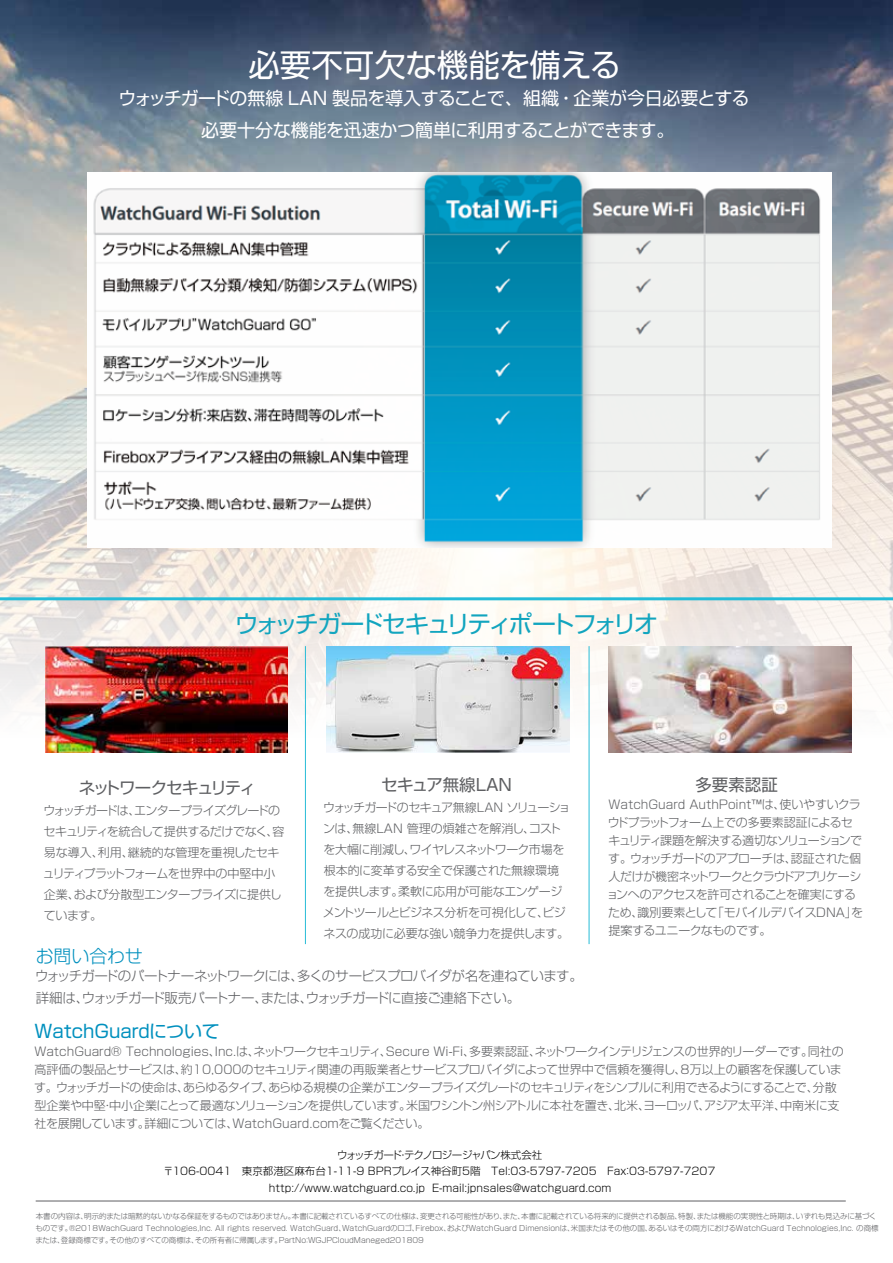
<style>
.page{position:relative;width:893px;height:1263px;background:#fff}
.page>*{position:absolute;margin:0;border:0;box-sizing:border-box;transform-origin:0 0}
.t1{font:31.5px "Shin Go Pro";letter-spacing:-.01em;color:#fff}
.t2{font:24px "Shin Go Pro";letter-spacing:-.13em;color:#12a5bf}
.t3{font:18px/31.5px "Shin Go Pro";letter-spacing:-.02em;color:#fff;text-align:center}
.t4{font:18px "Shin Go Pro";color:#0090be}
.t5{font:300 18px "Shin Go Pro";letter-spacing:-.015em;color:#0090be}
.t6{font:16.5px "Shin Go Pro";letter-spacing:-.1em;color:#5e5f62}
.t7{font:16.5px "Shin Go Pro";letter-spacing:-.01em;color:#5e5f62}
.t8{font:16.5px "Shin Go Pro";letter-spacing:-.035em;color:#5e5f62}
.t9{font:300 13.5px/21.5px "Shin Go Pro";letter-spacing:-.045em;color:#5e5f62}
.t10{font:300 12px/18px "Shin Go Pro";letter-spacing:-.035em;color:#5e5f62}
.t11{font:300 10.5px/16.5px "Shin Go Pro";color:#000;text-align:center}
.t12{font:300 7.5px/12px "Shin Go Pro";color:#5e5f62}
</style>
<div class="page">
<img style="left:0;top:0;width:893px;height:737px">
<hr style="left:36px;top:1200px;width:810px;height:1px;background:#5e5f62">
<img style="left:46px;top:646px;width:242px;height:107px">
<img style="left:327px;top:646px;width:243px;height:107px">
<img style="left:608px;top:646px;width:243px;height:107px">
<hr style="left:305px;top:646px;width:1px;height:298px;background:#27bcd7">
<hr style="left:589px;top:646px;width:1px;height:298px;background:#27bcd7">
<hr style="left:0;top:597px;width:893px;height:3px;background:#25bcd7">
<img style="left:87px;top:173px;width:744px;height:374px">
<h1 class="t1" style="left:248px;top:39px;width:374px">必要不可欠な機能を備える</h1>
<h3 class="t3" style="left:119px;top:80px;width:632px">ウォッチガードの無線 LAN 製品を導入することで、組織・企業が今日必要とする必要十分な機能を迅速かつ簡単に利用することができます。</h3>
<h2 class="t2" style="left:235px;top:604px;width:425px">ウォッチガードセキュリティポートフォリオ</h2>
<h3 class="t6" style="left:79px;top:774px;width:178px">ネットワークセキュリティ</h3>
<p class="t10" style="left:43px;top:798px;width:243px;line-height:21px">ウォッチガードは、エンタープライズグレードのセキュリティを統合して提供するだけでなく、容易な導入、利用、継続的な管理を重視したセキュリティプラットフォームを世界中の中堅中小企業、および分散型エンタープライズに提供しています。</p>
<h3 class="t7" style="left:381px;top:771px;width:133px">セキュア無線LAN</h3>
<p class="t10" style="left:323px;top:795px;width:249px;line-height:21px">ウォッチガードのセキュア無線LAN ソリューションは、無線LAN 管理の煩雑さを解消し、コストを大幅に削減し、ワイヤレスネットワーク市場を根本的に変革する安全で保護された無線環境を提供します。柔軟に応用が可能なエンゲージメントツールとビジネス分析を可視化して、ビジネスの成功に必要な強い競争力を提供します。</p>
<h3 class="t5" style="left:36px;top:941px;width:109px">お問い合わせ</h3>
<p class="t9" style="left:35px;top:964px;width:549px">ウォッチガードのパートナーネットワークには、多くのサービスプロバイダが名を連ねています。詳細は、ウォッチガード販売パートナー、または、ウォッチガードに直接ご連絡下さい。</p>
<h3 class="t8" style="left:695px;top:771px;width:84px">多要素認証</h3>
<p class="t10" style="left:607px;top:794px;width:258px">WatchGuard AuthPoint™は、使いやすいクラウドプラットフォーム上での多要素認証によるセキュリティ課題を解決する適切なソリューションです。ウォッチガードのアプローチは、認証された個人だけが機密ネットワークとクラウドアプリケーションへのアクセスを許可されることを確実にするため、識別要素として「モバイルデバイスDNA」を提案するユニークなものです。</p>
<h3 class="t4" style="left:34px;top:1016px;width:187px">WatchGuardについて</h3>
<p class="t10" style="left:34px;top:1041px;width:811px">WatchGuard® Technologies、Inc.は、ネットワークセキュリティ、Secure Wi-Fi、多要素認証、ネットワークインテリジェンスの世界的リーダーです。同社の高評価の製品とサービスは、約10,000のセキュリティ関連の再販業者とサービスプロバイダによって世界中で信頼を獲得し、8万以上の顧客を保護しています。ウォッチガードの使命は、あらゆるタイプ、あらゆる規模の企業がエンタープライズグレードのセキュリティをシンプルに利用できるようにすることで、分散型企業や中堅・中小企業にとって最適なソリューションを提供しています。米国ワシントン州シアトルに本社を置き、北米、ヨーロッパ、アジア太平洋、中南米に支社を展開しています。詳細については、WatchGuard.comをご覧ください。</p>
<p class="t11" style="left:163px;top:1145px;width:554px">ウォッチガード・テクノロジージャパン株式会社<br>〒106-0041　東京都港区麻布台1-11-9 BPRプレイス神谷町5階　Tel:03-5797-7205　Fax：03-5797-7207 http://www.watchguard.co.jp E-mail:jpnsales@watchguard.com</p>
<p class="t12" style="left:35px;top:1209px;width:845px">本書の内容は、明示的または暗黙的ないかなる保証をするものではありません。本書に記載されているすべての仕様は、変更される可能性があり、また、本書に記載されている将来的に提供される製品、特製、または機能の実現性と時期は、いずれも見込みに基づくものです。®2018WachGuarｄ Technologies,Inc. All rights reserved. WatchGuard、WatchGuardのロゴ、Firebox、およびWatchGuard Dimensionは、米国またはその他の国、あるいはその両方におけるWatchGuard Technologies,Inc. の商標または、登録商標です。その他のすべての商標は、その所有者に帰属します。PartNo：WGJPCloudManeged201809</p>
</div>
